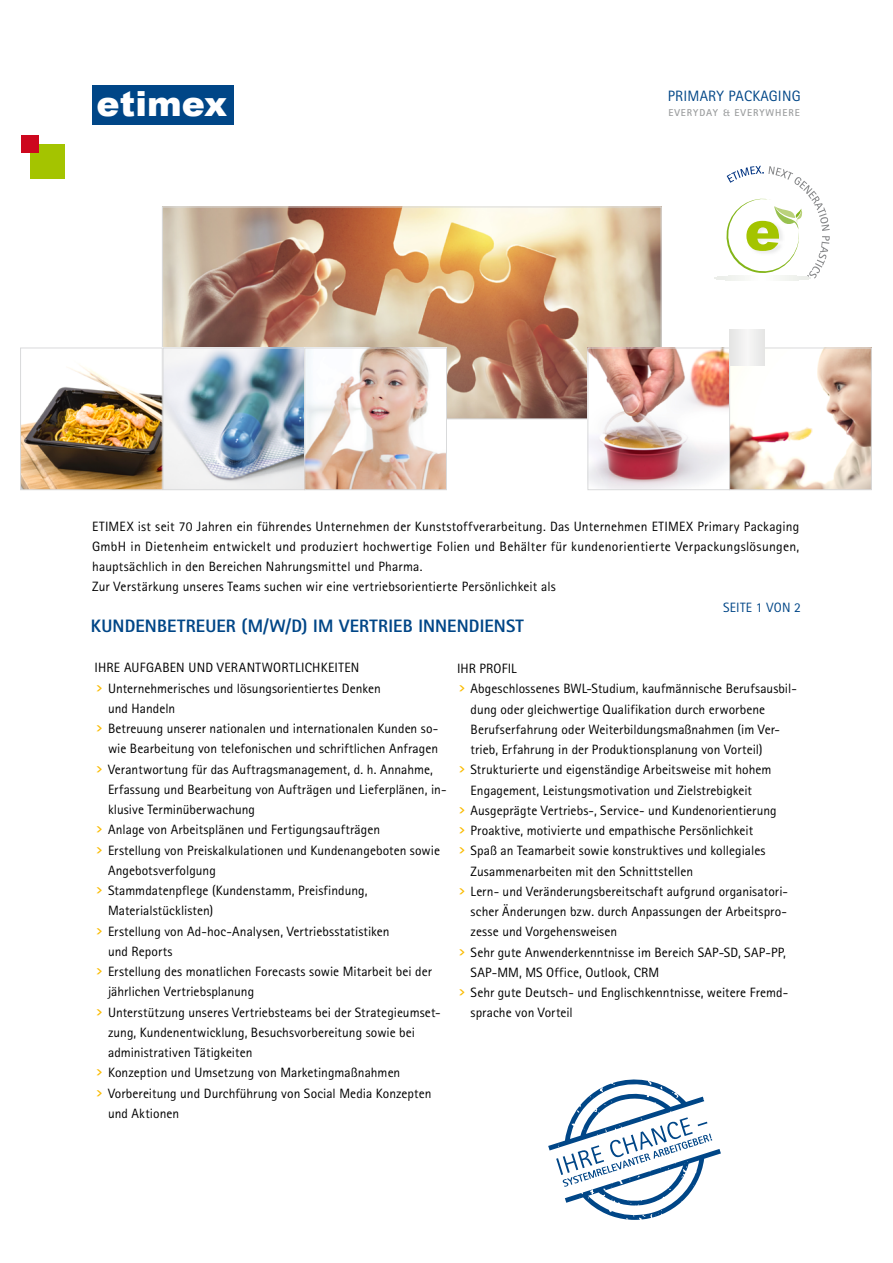
<style>
.page{position:relative;width:893px;height:1263px;background:#fff}
.page>*{position:absolute;margin:0;border:0;box-sizing:border-box;transform-origin:0 0}
.t1{font:900 34.65px "Arial";letter-spacing:.005em;color:#fff}
.t2{font:800 18px "Rotis Sans Serif Std";letter-spacing:.005em;color:#004687}
.t3{font:15px "Rotis Sans Serif Std";letter-spacing:.01em;color:#004687}
.t4{font:13.5px/20.2px "Rotis Sans Serif Std";letter-spacing:.005em;color:#000}
.t5{font:13.5px "Rotis Sans Serif Std";letter-spacing:.02em;color:#004687}
.t6{font:700 10.05px "Rotis Sans Serif";letter-spacing:.095em;color:#9c9e9f}
.s1{font-family:"Neo Sans Pro";font-weight:500;font-style:italic;font-size:12px;color:#fabb00}
</style>
<div class="page">
<img style="left:164px;top:209px;width:496px;height:208px">
<div style="left:30px;top:144px;width:35px;height:35px;background:#a4c400"></div>
<img style="left:22px;top:350px;width:423px;height:138px">
<div style="left:163px;top:348px;width:142px;height:142px;border:1px solid #d9dadb"></div>
<div style="left:20px;top:348px;width:143px;height:142px;border:1px solid #d9dadb"></div>
<div style="left:304px;top:348px;width:143px;height:142px;border:1px solid #d9dadb"></div>
<img style="left:589px;top:350px;width:139px;height:138px">
<div style="left:587px;top:348px;width:143px;height:142px;border:1px solid #d9dadb"></div>
<svg style="left:726px;top:166px;width:104px;height:112px"></svg>
<img style="left:718px;top:277px;width:43px;height:1px">
<img style="left:763px;top:277px;width:43px;height:1px">
<img style="left:735px;top:276px;width:54px;height:1px">
<img style="left:740px;top:275px;width:44px;height:1px">
<img style="left:746px;top:275px;width:32px;height:1px">
<div style="left:21px;top:135px;width:18px;height:18px;background:#cd071e"></div>
<svg style="left:731px;top:350px;width:139px;height:138px"></svg>
<div style="left:729px;top:348px;width:143px;height:142px;border:1px solid #d9dadb"></div>
<div style="left:729px;top:330px;width:36px;height:35px;background:#eeeeed"></div>
<div style="left:92px;top:85px;width:142px;height:39px;background:#004687"></div>
<svg style="left:548px;top:1079px;width:173px;height:141px"></svg>
<h1 class="t1" style="left:97px;top:78px;width:132px">etimex</h1>
<p class="t3" style="left:668px;top:87px;width:134px">PRIMARY PACKAGING</p>
<p class="t6" style="left:668px;top:106px;width:133px">EVERYDAY &amp; EVERYWHERE</p>
<p class="t4" style="left:92px;top:516px;width:709px">ETIMEX ist seit 70 Jahren ein führendes Unternehmen der Kunststoffverarbeitung. Das Unternehmen ETIMEX Primary Packaging GmbH in Dietenheim entwickelt und produziert hochwertige Folien und Behälter für kundenorientierte Verpackungslösungen, hauptsächlich in den Bereichen Nahrungsmittel und Pharma.<br>Zur Verstärkung unseres Teams suchen wir eine vertriebsorientierte Persönlichkeit als</p>
<p class="t5" style="left:723px;top:599px;width:80px">SEITE 1 VON 2</p>
<h2 class="t2" style="left:91px;top:614px;width:434px">KUNDENBETREUER (M/W/D) IM VERTRIEB INNENDIENST</h2>
<p class="t4" style="left:94px;top:658px;width:266px">IHRE AUFGABEN UND VERANTWORTLICHKEITEN</p>
<p class="t4" style="left:94px;top:678px;width:288px"><span class="s1">&gt;</span> Unternehmerisches und lösungsorientiertes Denken</p>
<p class="t4" style="left:108px;top:698px;width:69px">und Handeln</p>
<p class="t4" style="left:94px;top:718px;width:345px"><span class="s1">&gt;</span> Betreuung unserer nationalen und internationalen Kunden so-</p>
<p class="t4" style="left:108px;top:739px;width:332px">wie Bearbeitung von telefonischen und schriftlichen Anfragen</p>
<p class="t4" style="left:94px;top:759px;width:340px"><span class="s1">&gt;</span> Verantwortung für das Auftragsmanagement, d. h. Annahme,</p>
<p class="t4" style="left:108px;top:779px;width:340px">Erfassung und Bearbeitung von Aufträgen und Lieferplänen, in-</p>
<p class="t4" style="left:108px;top:799px;width:149px">klusive Terminüberwachung</p>
<p class="t4" style="left:94px;top:820px;width:287px"><span class="s1">&gt;</span> Anlage von Arbeitsplänen und Fertigungsaufträgen</p>
<p class="t4" style="left:94px;top:840px;width:347px"><span class="s1">&gt;</span> Erstellung von Preiskalkulationen und Kundenangeboten sowie</p>
<p class="t4" style="left:108px;top:860px;width:109px">Angebotsverfolgung</p>
<p class="t4" style="left:94px;top:880px;width:275px"><span class="s1">&gt;</span> Stammdatenpflege (Kundenstamm, Preisfindung,</p>
<p class="t4" style="left:108px;top:901px;width:107px">Materialstücklisten)</p>
<p class="t4" style="left:94px;top:921px;width:297px"><span class="s1">&gt;</span> Erstellung von Ad-hoc-Analysen, Vertriebsstatistiken</p>
<p class="t4" style="left:108px;top:941px;width:66px">und Reports</p>
<p class="t4" style="left:94px;top:961px;width:339px"><span class="s1">&gt;</span> Erstellung des monatlichen Forecasts sowie Mitarbeit bei der</p>
<p class="t4" style="left:108px;top:982px;width:148px">jährlichen Vertriebsplanung</p>
<p class="t4" style="left:94px;top:1002px;width:348px"><span class="s1">&gt;</span> Unterstützung unseres Vertriebsteams bei der Strategieumset-</p>
<p class="t4" style="left:108px;top:1022px;width:309px">zung, Kundenentwicklung, Besuchsvorbereitung sowie bei</p>
<p class="t4" style="left:108px;top:1042px;width:146px">administrativen Tätigkeiten</p>
<p class="t4" style="left:94px;top:1063px;width:307px"><span class="s1">&gt;</span> Konzeption und Umsetzung von Marketingmaßnahmen</p>
<p class="t4" style="left:94px;top:1083px;width:338px"><span class="s1">&gt;</span> Vorbereitung und Durchführung von Social Media Konzepten</p>
<p class="t4" style="left:108px;top:1103px;width:73px">und Aktionen</p>
<p class="t4" style="left:457px;top:658px;width:61px">IHR PROFIL</p>
<p class="t4" style="left:457px;top:678px;width:341px"><span class="s1">&gt;</span> Abgeschlossenes BWL-Studium, kaufmännische Berufsausbil-</p>
<p class="t4" style="left:471px;top:699px;width:296px">dung oder gleichwertige Qualifikation durch erworbene</p>
<p class="t4" style="left:471px;top:719px;width:311px">Berufserfahrung oder Weiterbildungsmaßnahmen (im Ver-</p>
<p class="t4" style="left:471px;top:739px;width:294px">trieb, Erfahrung in der Produktionsplanung von Vorteil)</p>
<p class="t4" style="left:457px;top:759px;width:316px"><span class="s1">&gt;</span> Strukturierte und eigenständige Arbeitsweise mit hohem</p>
<p class="t4" style="left:471px;top:780px;width:283px">Engagement, Leistungsmotivation und Zielstrebigkeit</p>
<p class="t4" style="left:457px;top:800px;width:321px"><span class="s1">&gt;</span> Ausgeprägte Vertriebs-, Service- und Kundenorientierung</p>
<p class="t4" style="left:457px;top:820px;width:298px"><span class="s1">&gt;</span> Proaktive, motivierte und empathische Persönlichkeit</p>
<p class="t4" style="left:457px;top:840px;width:310px"><span class="s1">&gt;</span> Spaß an Teamarbeit sowie konstruktives und kollegiales</p>
<p class="t4" style="left:471px;top:861px;width:224px">Zusammenarbeiten mit den Schnittstellen</p>
<p class="t4" style="left:457px;top:881px;width:332px"><span class="s1">&gt;</span> Lern- und Veränderungsbereitschaft aufgrund organisatori-</p>
<p class="t4" style="left:471px;top:901px;width:318px">scher Änderungen bzw. durch Anpassungen der Arbeitspro-</p>
<p class="t4" style="left:471px;top:921px;width:148px">zesse und Vorgehensweisen</p>
<p class="t4" style="left:457px;top:942px;width:330px"><span class="s1">&gt;</span> Sehr gute Anwenderkenntnisse im Bereich SAP-SD, SAP-PP,</p>
<p class="t4" style="left:471px;top:962px;width:190px">SAP-MM, MS Office, Outlook, CRM</p>
<p class="t4" style="left:457px;top:982px;width:333px"><span class="s1">&gt;</span> Sehr gute Deutsch- und Englischkenntnisse, weitere Fremd-</p>
<p class="t4" style="left:471px;top:1002px;width:104px">sprache von Vorteil</p>
</div>
